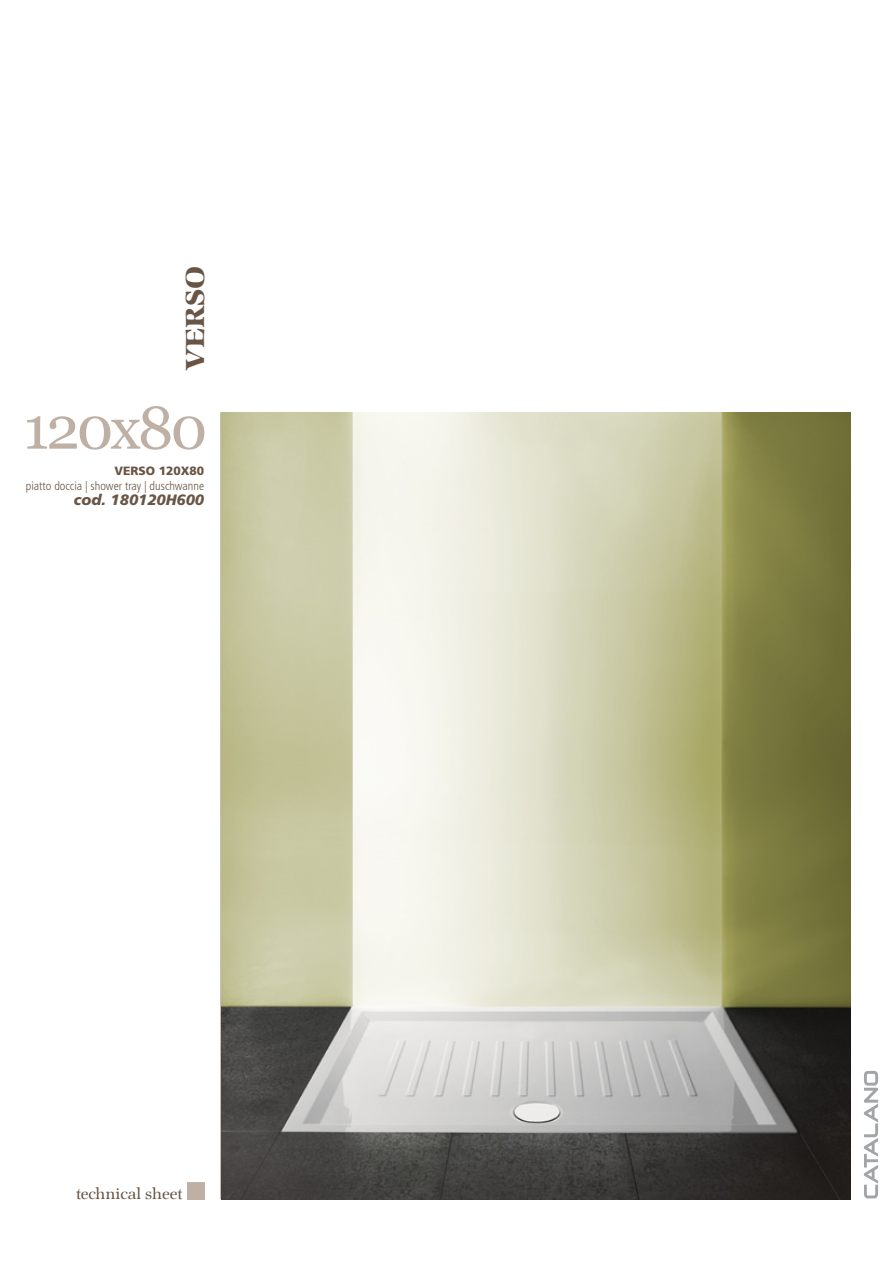
<style>
.page{position:relative;width:893px;height:1263px;background:#fff}
.page>*{position:absolute;margin:0;border:0;box-sizing:border-box;transform-origin:0 0}
.t1{font:60px "Georgia";letter-spacing:-.05em;color:#bfb0a5}
.t2{font:600 27px "ITC Zapf International LT";color:#685546}
.t3{font:500 15px "ITC Zapf International LT";color:#685546}
.t4{font:italic 900 15px "Frutiger";color:#685546}
.t5{font:300 condensed 12px "Frutiger";color:#685546}
.t6{font:900 12px "Frutiger";color:#685546}
</style>
<div class="page">
<svg style="left:863px;top:1070px;width:16px;height:129px"></svg>
<div style="left:187px;top:1182px;width:17px;height:17px;background:#bfb0a5"></div>
<img style="left:221px;top:412px;width:629px;height:787px">
<h2 class="t2" style="left:179px;top:370px;width:106px;rotate:-90deg">VERSO</h2>
<h1 class="t1" style="left:23px;top:392px;width:186px">120x80</h1>
<p class="t6" style="left:114px;top:464px;width:91px">VERSO 120x80</p>
<p class="t5" style="left:26px;top:479px;width:180px">piatto doccia | shower tray | duschwanne</p>
<p class="t4" style="left:74px;top:490px;width:132px">cod. 180120H600</p>
<p class="t3" style="left:76px;top:1185px;width:108px">technical sheet</p>
</div>
